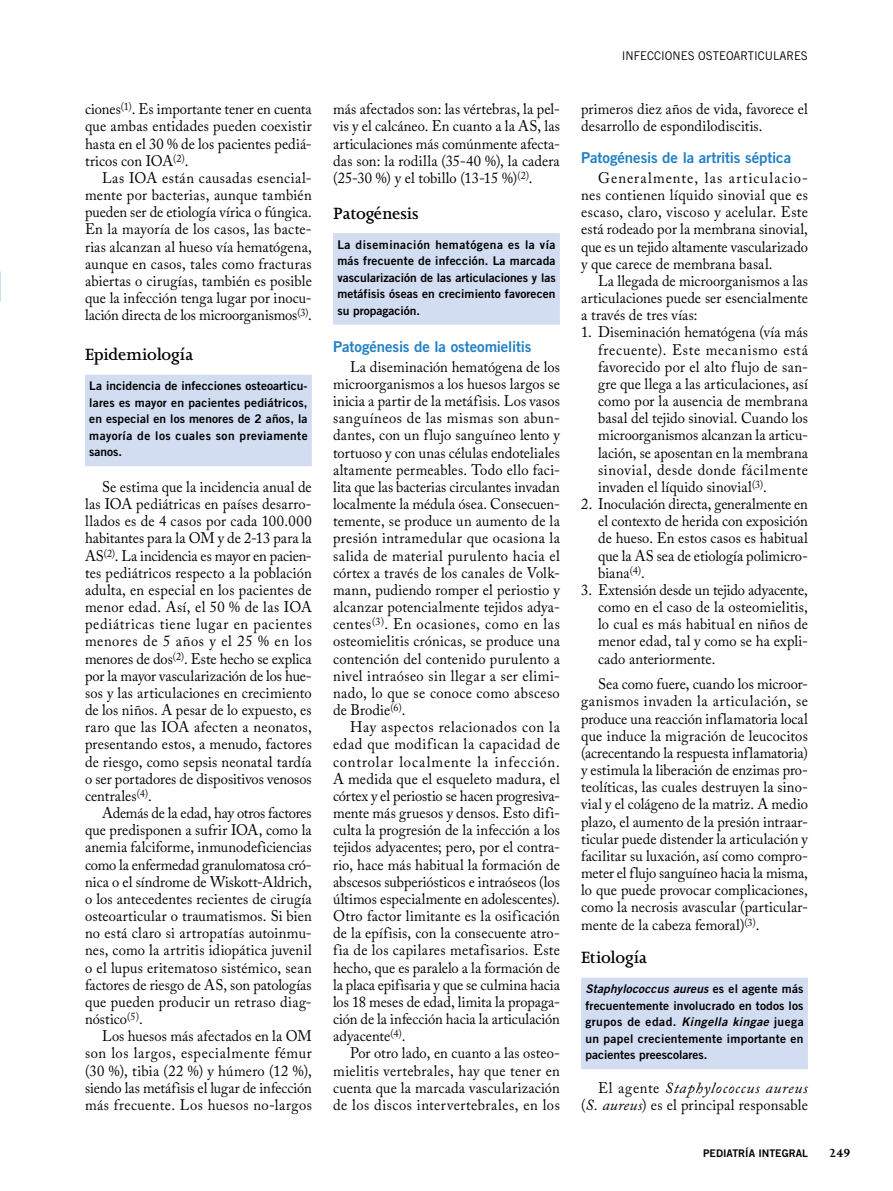
<style>
.page{position:relative;width:893px;height:1191px;background:#fff}
.page>*{position:absolute;margin:0;border:0;box-sizing:border-box;transform-origin:0 0}
.t1{font:600 18.75px "Joanna MT Std";letter-spacing:-.005em;color:#000}
.t2{font:15.3px/17.1px "Adobe Caslon Pro";letter-spacing:.005em;color:#000;text-align:justify;scale:.95 1}
.t3{font:15px "Trade Gothic Bold Two";letter-spacing:-.005em;color:#2281c4}
.t4{font:700 13.5px "Joanna MT Std";color:#000}
.t5{font:12px/16.5px "Trade Gothic Bold Two";letter-spacing:.005em;color:#000;text-align:justify}
.t6{font:12px "Trade Gothic";color:#000;scale:.95 1}
.t7{font:10.5px "Trade Gothic Bold Two";color:#000}
.s1{font-style:italic}
</style>
<div class="page">
<div style="left:85px;top:375px;width:227px;height:91px;background:#d3ddf2"></div>
<div style="left:333px;top:233px;width:227px;height:92px;background:#d3ddf2"></div>
<div style="left:581px;top:977px;width:227px;height:92px;background:#d3ddf2"></div>
<p class="t2" style="left:85px;top:100px;width:240px">ciones<sup>(1)</sup>. Es importante tener en cuenta que ambas entidades pueden coexistir hasta en el 30 % de los pacientes pediá&shy;tricos con IOA<sup>(2)</sup>.</p>
<p class="t2" style="left:85px;top:169px;width:240px;text-indent:17px">Las IOA están causadas esencial&shy;mente por bacterias, aunque también pueden ser de etiología vírica o fúngica.<br>En la mayoría de los casos, las bacte&shy;rias alcanzan al hueso vía hematógena, aunque en casos, tales como fracturas abiertas o cirugías, también es posible que la infección tenga lugar por inocu&shy;lación directa de los microorganismos<sup>(3)</sup>.</p>
<p class="t1" style="left:85px;top:344px;width:110px">Epidemiología</p>
<p class="t5" style="left:89px;top:377px;width:220px">La incidencia de infecciones osteoarticu&shy;lares es mayor en pacientes pediátricos, en especial en los menores de 2 años, la mayoría de los cuales son previamente sanos.</p>
<p class="t2" style="left:85px;top:478px;width:240px;text-indent:17px">Se estima que la incidencia anual de las IOA pediátricas en países desarro&shy;llados es de 4 casos por cada 100.000 habitantes para la OM y de 2-13 para la AS<sup>(2)</sup>. La incidencia es mayor en pacien&shy;tes pediátricos respecto a la población adulta, en especial en los pacientes de menor edad. Así, el 50 % de las IOA pediátricas tiene lugar en pacientes menores de 5 años y el 25 % en los menores de dos<sup>(2)</sup>. Este hecho se explica por la mayor vascularización de los hue&shy;sos y las articulaciones en crecimiento de los niños. A pesar de lo expuesto, es raro que las IOA afecten a neonatos, presentando estos, a menudo, factores de riesgo, como sepsis neonatal tardía o ser portadores de dispositivos venosos centrales<sup>(4)</sup>.</p>
<p class="t2" style="left:85px;top:804px;width:240px;text-indent:17px">Además de la edad, hay otros factores que predisponen a sufrir IOA, como la anemia falciforme, inmunodeficiencias como la enfermedad granulomatosa cró&shy;nica o el síndrome de Wiskott-Aldrich, o los antecedentes recientes de cirugía osteoarticular o traumatismos. Si bien no está claro si artropatías autoinmu&shy;nes, como la artritis idiopática juvenil o el lupus eritematoso sistémico, sean factores de riesgo de AS, son patologías que pueden producir un retraso diag&shy;nóstico<sup>(5)</sup>.</p>
<p class="t2" style="left:85px;top:1027px;width:240px;text-indent:17px">Los huesos más afectados en la OM son los largos, especialmente fémur (30 %), tibia (22 %) y húmero (12 %), siendo las metáfisis el lugar de infección más frecuente. Los huesos no-largos</p>
<p class="t2" style="left:333px;top:100px;width:240px">más afectados son: las vértebras, la pel&shy;vis y el calcáneo. En cuanto a la AS, las articulaciones más comúnmente afecta&shy;das son: la rodilla (35-40 %), la cadera (25-30 %) y el tobillo (13-15 %)<sup>(2)</sup>.</p>
<p class="t1" style="left:333px;top:203px;width:87px">Patogénesis</p>
<p class="t5" style="left:337px;top:236px;width:220px">La diseminación hematógena es la vía más frecuente de infección. La marcada vascularización de las articulaciones y las metáfisis óseas en crecimiento favorecen su propagación.</p>
<p class="t3" style="left:333px;top:337px;width:200px">Patogénesis de la osteomielitis</p>
<p class="t2" style="left:333px;top:358px;width:240px;text-indent:17px">La diseminación hematógena de los microorganismos a los huesos largos se inicia a partir de la metáfisis. Los vasos sanguíneos de las mismas son abun&shy;dantes, con un flujo sanguíneo lento y tortuoso y con unas células endoteliales altamente permeables. Todo ello faci&shy;lita que las bacterias circulantes invadan localmente la médula ósea. Consecuen&shy;temente, se produce un aumento de la presión intramedular que ocasiona la salida de material purulento hacia el córtex a través de los canales de Volk&shy;mann, pudiendo romper el periostio y alcanzar potencialmente tejidos adya&shy;centes<sup>(3)</sup>. En ocasiones, como en las osteomielitis crónicas, se produce una contención del contenido purulento a nivel intraóseo sin llegar a ser elimi&shy;nado, lo que se conoce como absceso de Brodie<sup>(6)</sup>.</p>
<p class="t2" style="left:333px;top:718px;width:240px;text-indent:17px">Hay aspectos relacionados con la edad que modifican la capacidad de controlar localmente la infección.<br>A medida que el esqueleto madura, el córtex y el periostio se hacen progresiva&shy;mente más gruesos y densos. Esto difi&shy;culta la progresión de la infección a los tejidos adyacentes; pero, por el contra&shy;rio, hace más habitual la formación de abscesos subperiósticos e intraóseos (los últimos especialmente en adolescentes).<br>Otro factor limitante es la osificación de la epífisis, con la consecuente atro&shy;fia de los capilares metafisarios. Este hecho, que es paralelo a la formación de la placa epifisaria y que se culmina hacia los 18 meses de edad, limita la propaga&shy;ción de la infección hacia la articulación adyacente<sup>(4)</sup>.</p>
<p class="t2" style="left:333px;top:1044px;width:240px;text-indent:17px">Por otro lado, en cuanto a las osteo&shy;mielitis vertebrales, hay que tener en cuenta que la marcada vascularización de los discos intervertebrales, en los</p>
<p class="t6" style="left:622px;top:49px;width:197px">INFECCI ONES OSTEOARTI CULARES</p>
<p class="t2" style="left:581px;top:100px;width:240px">primeros diez años de vida, favorece el desarrollo de espondilodiscitis.</p>
<p class="t3" style="left:581px;top:148px;width:212px">Patogénesis de la artritis séptica</p>
<p class="t2" style="left:581px;top:169px;width:240px;text-indent:17px">Generalmente, las articulacio&shy;nes contienen líquido sinovial que es escaso, claro, viscoso y acelular. Este está rodeado por la membrana sinovial, que es un tejido altamente vascularizado y que carece de membrana basal.</p>
<p class="t2" style="left:581px;top:272px;width:240px;text-indent:17px">La llegada de microorganismos a las articulaciones puede ser esencialmente a través de tres vías:</p>
<p class="t2" style="left:598px;top:324px;width:222px;text-indent:-17px">1. Diseminación hematógena (vía más frecuente). Este mecanismo está favorecido por el alto flujo de san&shy;gre que llega a las articulaciones, así como por la ausencia de membrana basal del tejido sinovial. Cuando los microorganismos alcanzan la articu&shy;lación, se aposentan en la membrana sinovial, desde donde fácilmente invaden el líquido sinovial<sup>(3)</sup>.</p>
<p class="t2" style="left:598px;top:495px;width:222px;text-indent:-17px">2. Inoculación directa, generalmente en el contexto de herida con exposición de hueso. En estos casos es habitual que la AS sea de etiología polimicro&shy;biana<sup>(4)</sup>.</p>
<p class="t2" style="left:598px;top:581px;width:222px;text-indent:-17px">3. Extensión desde un tejido adyacente, como en el caso de la osteomielitis, lo cual es más habitual en niños de menor edad, tal y como se ha expli&shy;cado anteriormente.</p>
<p class="t2" style="left:581px;top:675px;width:240px;text-indent:17px">Sea como fuere, cuando los microor&shy;ganismos invaden la articulación, se produce una reacción inflamatoria local que induce la migración de leucocitos (acrecentando la respuesta inflamatoria) y estimula la liberación de enzimas pro&shy;teolíticas, las cuales destruyen la sino&shy;vial y el colágeno de la matriz. A medio plazo, el aumento de la presión intraar&shy;ticular puede distender la articulación y facilitar su luxación, así como compro&shy;meter el flujo sanguíneo hacia la misma, lo que puede provocar complicaciones, como la necrosis avascular (particular&shy;mente de la cabeza femoral)<sup>(3)</sup>.</p>
<p class="t1" style="left:581px;top:947px;width:68px">Etiología</p>
<p class="t5" style="left:585px;top:980px;width:220px"><span class="s1">Staphylococcus aureus</span> es el agente más frecuentemente involucrado en todos los grupos de edad. <span class="s1">Kingella kingae</span> juega un papel crecientemente importante en pacientes preescolares.</p>
<p class="t2" style="left:581px;top:1079px;width:240px;text-align:right">El agente <span class="s1">Staphylococcus aureus </span>(<span class="s1">S. aureus</span>) es el principal responsable</p>
<p class="t7" style="left:703px;top:1146px;width:106px">PEDIATRÍA INTEGRAL</p>
<p class="t4" style="left:829px;top:1145px;width:23px">249</p>
</div>
